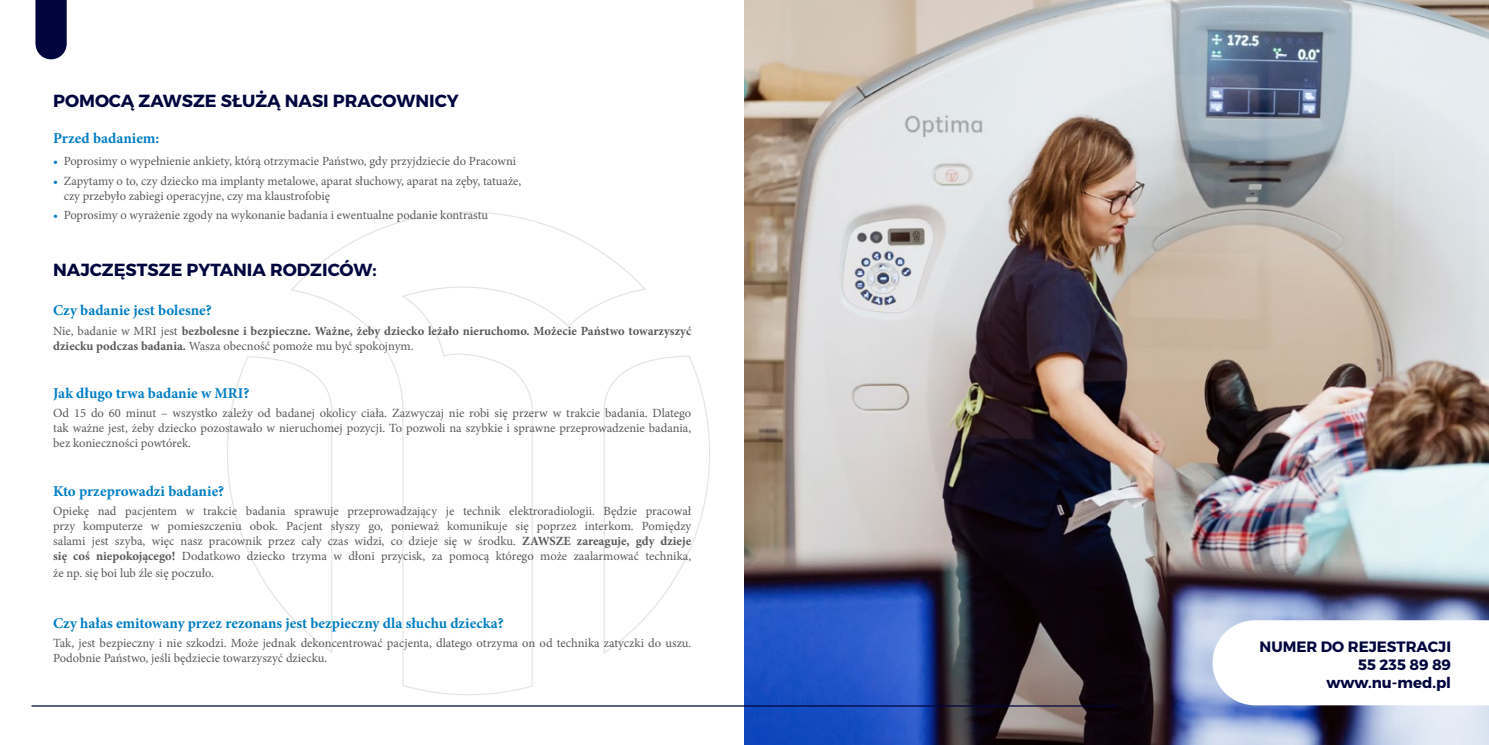
<style>
.page{position:relative;width:1489px;height:745px;background:#fff}
.page>*{position:absolute;margin:0;border:0;box-sizing:border-box;transform-origin:0 0}
.t1{font:700 17.5px "Montserrat";color:#00053e}
.t2{font:700 15px "Minion Pro";color:#007dc5}
.t3{font:700 15px/18px "Montserrat";color:#00053e;text-align:right}
.t4{font:12.5px/15px "Minion Pro";color:#58595b}
.t5{font:700 12.5px/15px "Minion Pro";color:#58595b}
.s1{color:#007dc5}
.s2{font-weight:400}
.s3{font-weight:700}
</style>
<div class="page">
<svg style="left:227px;top:212px;width:483px;height:483px"></svg>
<img style="left:744px;top:0;width:744px;height:744px">
<div style="left:35px;top:0;width:32px;height:44px;background:#00053e"></div>
<div style="left:1254px;top:619px;width:234px;height:85px;background:#fff"></div>
<hr style="left:32px;top:704px;width:1084px;height:2px;background:#00053e">
<h1 class="t1" style="left:53px;top:89px;width:407px">POMOCĄ ZAWSZE SŁUŻĄ NASI PRACOWNICY</h1>
<p class="t2" style="left:53px;top:127px;width:108px">Przed badaniem:</p>
<p class="t4" style="left:53px;top:153px;width:464px"><span class="s1">•</span> Poprosimy o wypełnienie ankiety, którą otrzymacie Państwo, gdy przyjdziecie do Pracowni</p>
<p class="t4" style="left:64px;top:173px;width:459px;text-indent:-11px"><span class="s1">•</span> Zapytamy o to, czy dziecko ma implanty metalowe, aparat słuchowy, aparat na zęby, tatuaże, czy przebyło zabiegi operacyjne, czy ma klaustrofobię</p>
<p class="t4" style="left:53px;top:207px;width:436px"><span class="s1">•</span> Poprosimy o wyrażenie zgody na wykonanie badania i ewentualne podanie kontrastu</p>
<h1 class="t1" style="left:53px;top:259px;width:325px">NAJCZĘSTSZE PYTANIA RODZICÓW:</h1>
<p class="t2" style="left:53px;top:300px;width:160px">Czy badanie jest bolesne?</p>
<p class="t5" style="left:53px;top:323px;width:639px"><span class="s2">Nie, badanie w MRI jest</span> bezbolesne i bezpieczne. Ważne, żeby dziecko leżało nieruchomo. Możecie Państwo towarzyszyć dziecku podczas badania. <span class="s2">Wasza obecność pomoże mu być spokojnym.</span></p>
<p class="t2" style="left:53px;top:382px;width:198px">Jak długo trwa badanie w MRI?</p>
<p class="t4" style="left:53px;top:405px;width:639px;text-align:justify">Od 15 do 60 minut – wszystko zależy od badanej okolicy ciała. Zazwyczaj nie robi się przerw w trakcie badania. Dlatego tak ważne jest, żeby dziecko pozostawało w nieruchomej pozycji. To pozwoli na szybkie i sprawne przeprowadzenie badania, bez konieczności powtórek.</p>
<p class="t2" style="left:53px;top:480px;width:172px">Kto przeprowadzi badanie?</p>
<p class="t4" style="left:53px;top:503px;width:639px;text-align:justify">Opiekę nad pacjentem w trakcie badania sprawuje przeprowadzający je technik elektroradiologii. Będzie pracował przy komputerze w pomieszczeniu obok. Pacjent słyszy go, ponieważ komunikuje się poprzez interkom. Pomiędzy salami jest szyba, więc nasz pracownik przez cały czas widzi, co dzieje się w środku. <span class="s3">ZAWSZE zareaguje, gdy dzieje się coś niepokojącego!</span> Dodatkowo dziecko trzyma w dłoni przycisk, za pomocą którego może zaalarmować technika,</p>
<p class="t4" style="left:53px;top:564px;width:162px">że np. się boi lub źle się poczuło.</p>
<p class="t2" style="left:53px;top:612px;width:452px">Czy hałas emitowany przez rezonans jest bezpieczny dla słuchu dziecka?</p>
<p class="t4" style="left:53px;top:635px;width:639px">Tak, jest bezpieczny i nie szkodzi. Może jednak dekoncentrować pacjenta, dlatego otrzyma on od technika zatyczki do uszu.<br>Podobnie Państwo, jeśli będziecie towarzyszyć dziecku.</p>
<p class="t3" style="left:1259px;top:637px;width:193px">NUMER DO REJESTRACJI<br>55 235 89 89 www.nu-med.pl</p>
</div>
